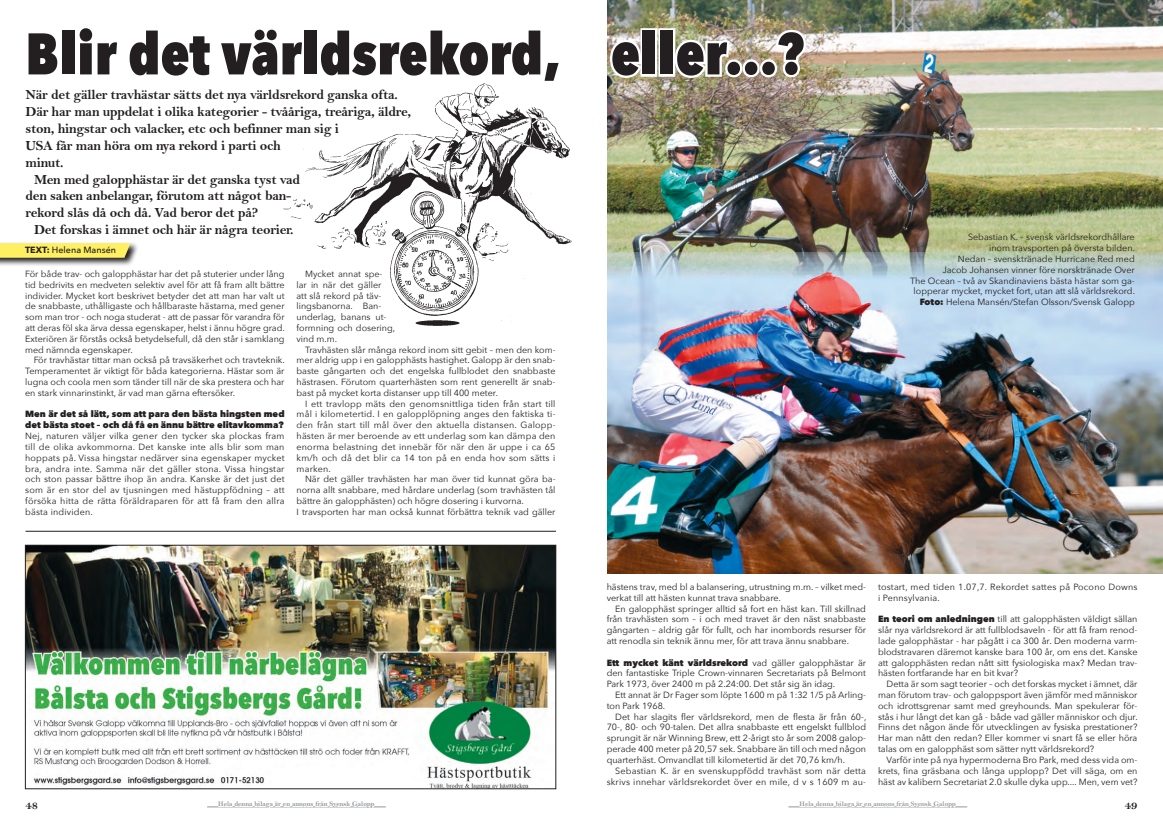
<style>
.page{position:relative;width:1163px;height:823px;background:#fff}
.page>*{position:absolute;margin:0;border:0;box-sizing:border-box;transform-origin:0 0}
.t1{font:800 58px "Avenir Next Condensed";color:#231f20}
.t2{font:14px "Bell MT Bold";letter-spacing:-.02em;color:#231f20}
.t3{font:12px "Bell MT Bold";color:#231f20}
.t4{font:9px/10.8px "Avenir Next";color:#231f20;text-align:justify}
.t5{font:9px/10.8px "Avenir Next";letter-spacing:.02em;color:#231f20;text-align:right}
.t6{font:800 9px/10.8px "Avenir Next";color:#231f20}
.t7{font:500 9px "Avenir Next";color:#231f20}
.t8{font:7px "Bell MT Bold";color:#939598}
.s1{font-weight:700}
.s2{font-weight:800}
</style>
<div class="page">
<hr style="left:207px;top:806px;width:179px;height:1px;background:#939598">
<svg style="left:217px;top:788px;width:158px;height:20px"></svg>
<img style="left:607px;top:0;width:555px;height:252px">
<img style="left:27px;top:546px;width:527px;height:240px">
<div style="left:25px;top:544px;width:531px;height:244px;border:1px solid #231f20"></div>
<img style="left:390px;top:142px;width:182px;height:184px">
<svg style="left:0;top:257px;width:135px;height:9px"></svg>
<hr style="left:26px;top:530px;width:530px;height:1px;background:#231f20">
<img style="left:607px;top:252px;width:555px;height:321px">
<svg style="left:0;top:83px;width:564px;height:174px"></svg>
<svg style="left:607px;top:36px;width:37px;height:45px"></svg>
<div style="left:640px;top:28px;width:17px;height:49px;border:5px solid #fff"></div>
<div style="left:658px;top:28px;width:17px;height:49px;border:5px solid #fff"></div>
<img style="left:671px;top:27px;width:137px;height:54px">
<h1 class="t1" style="left:26px;top:18px;width:779px">Blir det världsrekord, eller...?</h1>
<h2 class="t2" style="left:26px;top:87px;width:374px">När det gäller travhästar sätts det nya världsrekord ganska ofta.</h2>
<h2 class="t2" style="left:26px;top:103px;width:387px">Där har man uppdelat i olika kategorier - tvååriga, treåriga, äldre,</h2>
<h2 class="t2" style="left:26px;top:120px;width:315px">ston, hingstar och valacker, etc och befinner man sig i</h2>
<h2 class="t2" style="left:26px;top:137px;width:257px">USA får man höra om nya rekord i parti och</h2>
<h2 class="t2" style="left:26px;top:154px;width:39px">minut.</h2>
<h2 class="t2" style="left:34px;top:171px;width:268px">Men med galopphästar är det ganska tyst vad</h2>
<h2 class="t2" style="left:26px;top:187px;width:267px">den saken anbelangar, förutom att något ban-</h2>
<h2 class="t2" style="left:26px;top:204px;width:234px">rekord slås då och då. Vad beror det på?</h2>
<h2 class="t2" style="left:34px;top:221px;width:261px">Det forskas i ämnet och här är några teorier.</h2>
<p class="t4" style="left:25px;top:268px;width:261px">För både trav- och galopphästar har det på stuterier under lång tid bedrivits en medveten selektiv avel för att få fram allt bättre individer. Mycket kort beskrivet betyder det att man har valt ut de snabbaste, uthålligaste och hållbaraste hästarna, med gener som man tror - och noga studerat - att de passar för varandra för att deras föl ska ärva dessa egenskaper, helst i ännu högre grad.<br>Exteriören är förstås också betydelsefull, då den står i samklang med nämnda egenskaper.</p>
<p class="t4" style="left:25px;top:354px;width:261px;text-indent:9px">För travhästar tittar man också på travsäkerhet och travteknik.<br>Temperamentet är viktigt för båda kategorierna. Hästar som är lugna och coola men som tänder till när de ska prestera och har en stark vinnarinstinkt, är vad man gärna eftersöker.</p>
<p class="t6" style="left:25px;top:408px;width:261px">Men är det så lätt, som att para den bästa hingsten med det bästa stoet – och då få en ännu bättre elitavkomma?</p>
<p class="t4" style="left:25px;top:430px;width:261px">Nej, naturen väljer vilka gener den tycker ska plockas fram till de olika avkommorna. Det kanske inte alls blir som man hoppats på. Vissa hingstar nedärver sina egenskaper mycket bra, andra inte. Samma när det gäller stona. Vissa hingstar och ston passar bättre ihop än andra. Kanske är det just det som är en stor del av tjusningen med hästuppfödning – att försöka hitta de rätta föräldraparen för att få fram den allra bästa individen.</p>
<p class="t7" style="left:25px;top:242px;width:93px"><span class="s1">TEXT:</span> Helena Mansén</p>
<p class="t4" style="left:296px;top:268px;width:100px;text-align:left;text-indent:9px">Mycket annat spe-<br>lar in när det gäller<br>att slå rekord på täv&shy;lingsbanorna. Ban&shy;underlag, banans ut&shy;formning och dosering, vind m.m.</p>
<p class="t4" style="left:296px;top:343px;width:260px;text-indent:9px">Travhästen slår många rekord inom sitt gebit – men den kom&shy;mer aldrig upp i en galopphästs hastighet. Galopp är den snab&shy;baste gångarten och det engelska fullblodet den snabbaste hästrasen. Förutom quarterhästen som rent generellt är snab&shy;bast på mycket korta distanser upp till 400 meter.</p>
<p class="t4" style="left:296px;top:397px;width:260px;text-indent:9px">I ett travlopp mäts den genomsnittliga tiden från start till mål i kilometertid. I en galopplöpning anges den faktiska ti&shy;den från start till mål över den aktuella distansen. Galopp&shy;hästen är mer beroende av ett underlag som kan dämpa den enorma belastning det innebär för när den är uppe i ca 65 km/h och då det blir ca 14 ton på en enda hov som sätts i marken.</p>
<p class="t4" style="left:296px;top:473px;width:260px;text-align:left;text-indent:9px">När det gäller travhästen har man över tid kunnat göra ba&shy;norna allt snabbare, med hårdare underlag (som travhästen tål bättre än galopphästen) och högre dosering i kurvorna.<br>I travsporten har man också kunnat förbättra teknik vad gäller</p>
<p class="t4" style="left:910px;top:231px;width:226px;text-align:right">Sebastian K. – svensk världsrekordhållare<br>inom travsporten på översta bilden.<br>Nedan – svensktränade Hurricane Red med<br>Jacob Johansen vinner före norsktränade Over<br>The Ocean – två av Skandinaviens bästa hästar som ga&shy;lopperar mycket, mycket fort, utan att slå världsrekord.<br><span class="s2">Foto:</span> Helena Mansén/Stefan Olsson/Svensk Galopp</p>
<p class="t4" style="left:606px;top:580px;width:261px">hästens trav, med bl a balansering, utrustning m.m. – vilket med&shy;verkat till att hästen kunnat trava snabbare.</p>
<p class="t4" style="left:606px;top:602px;width:261px;text-indent:9px">En galopphäst springer alltid så fort en häst kan. Till skillnad från travhästen som – i och med travet är den näst snabbaste gångarten – aldrig går för fullt, och har inombords resurser för att renodla sin teknik ännu mer, för att trava ännu snabbare.</p>
<p class="t4" style="left:606px;top:656px;width:261px"><span class="s2">Ett mycket känt världsrekord</span> vad gäller galopphästar är den fantastiske Triple Crown-vinnaren Secretariats på Belmont Park 1973, över 2400 m på 2.24:00. Det står sig än idag.</p>
<p class="t4" style="left:606px;top:688px;width:261px;text-indent:9px">Ett annat är Dr Fager som löpte 1600 m på 1:32 1/5 på Arling&shy;ton Park 1968.</p>
<p class="t4" style="left:606px;top:710px;width:261px;text-indent:9px">Det har slagits fler världsrekord, men de flesta är från 60-, 70-, 80- och 90-talen. Det allra snabbaste ett engelskt fullblod sprungit är när Winning Brew, ett 2-årigt sto år som 2008 galop&shy;perade 400 meter på 20,57 sek. Snabbare än till och med någon quarterhäst. Omvandlat till kilometertid är det 70,76 km/h.</p>
<p class="t5" style="left:606px;top:764px;width:261px">Sebastian K. är en svenskuppfödd travhäst som när detta skrivs innehar världsrekordet över en mile, d v s 1609 m au-</p>
<p class="t5" style="left:877px;top:580px;width:261px;text-align:left">tostart, med tiden 1.07,7. Rekordet sattes på Pocono Downs i Pennsylvania.</p>
<p class="t4" style="left:877px;top:613px;width:261px"><span class="s2">En teori om anledningen</span> till att galopphästen väldigt sällan slår nya världsrekord är att fullblodsaveln - för att få fram renod&shy;lade galopphästar - har pågått i ca 300 år. Den moderna varm&shy;blodstravaren däremot kanske bara 100 år, om ens det. Kanske att galopphästen redan nått sitt fysiologiska max? Medan trav&shy;hästen fortfarande har en bit kvar?</p>
<p class="t4" style="left:877px;top:678px;width:261px;text-indent:9px">Detta är som sagt teorier – och det forskas mycket i ämnet, där man förutom trav- och galoppsport även jämför med människor och idrottsgrenar samt med greyhounds. Man spekulerar för&shy;stås i hur långt det kan gå - både vad gäller människor och djur.<br>Finns det någon ände för utvecklingen av fysiska prestationer?<br>Har man nått den redan? Eller kommer vi snart få se eller höra talas om en galopphäst som sätter nytt världsrekord?</p>
<p class="t4" style="left:877px;top:753px;width:261px;text-indent:9px">Varför inte på nya hypermoderna Bro Park, med dess vida om&shy;krets, fina gräsbana och långa upplopp? Det vill säga, om en häst av kalibern Secretariat 2.0 skulle dyka upp.... Men, vem vet?</p>
<h3 class="t3" style="left:26px;top:797px;width:14px">48</h3>
<p class="t8" style="left:218px;top:799px;width:158px">Hela denna bilaga är en annons från Svensk Galopp</p>
<p class="t8" style="left:799px;top:799px;width:158px">Hela denna bilaga är en annons från Svensk Galopp</p>
<h3 class="t3" style="left:1124px;top:797px;width:14px">49</h3>
</div>
